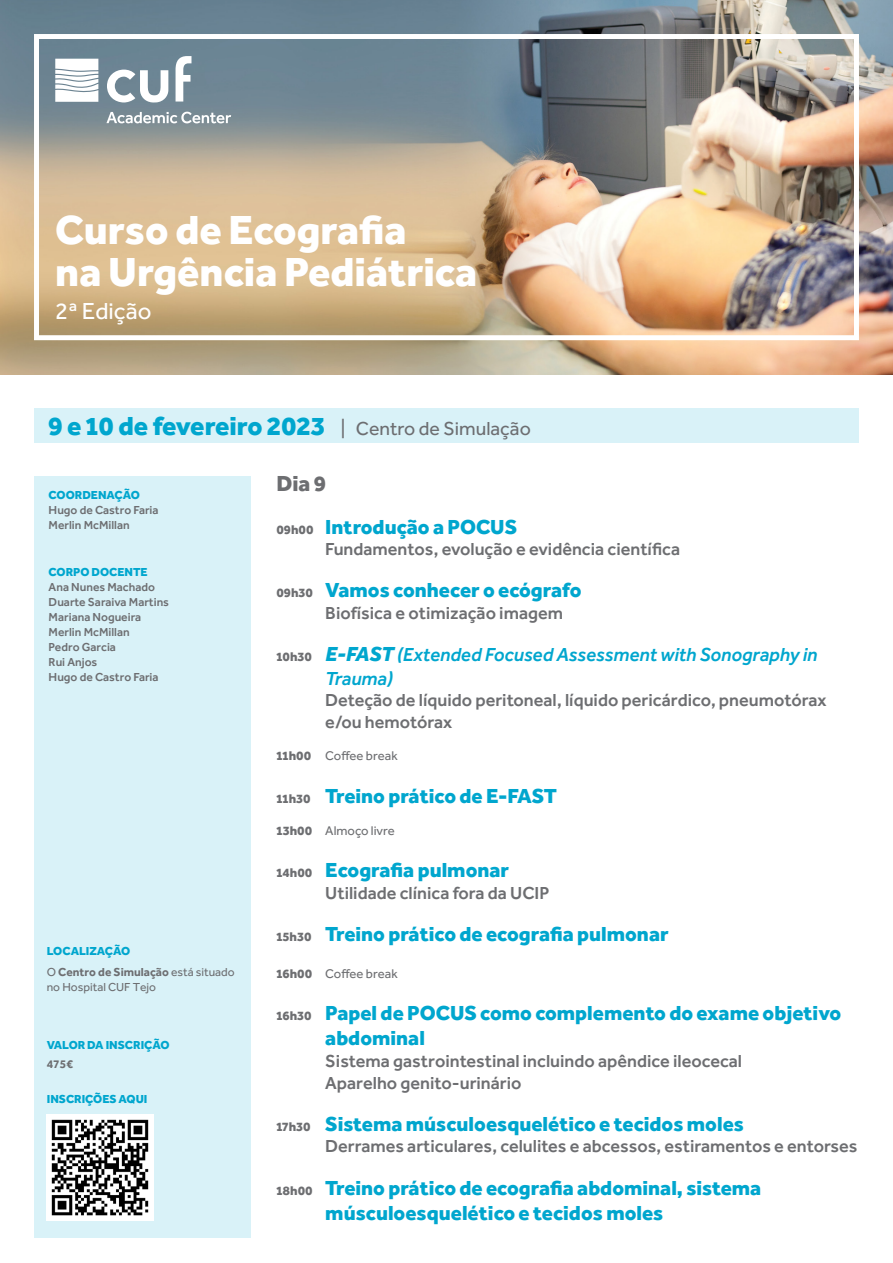
<style>
.page{position:relative;width:893px;height:1263px;background:#fff}
.page>*{position:absolute;margin:0;border:0;box-sizing:border-box;transform-origin:0 0}
.t1{font:800 42px/42px "Effra";color:#fff}
.t2{font:800 27px "Effra";color:#00a6ce}
.t3{font:24px "Effra";color:#fff}
.t4{font:800 22.5px "Effra";color:#6d6e71}
.t5{font:800 21px/25.2px "Effra";color:#00a6ce}
.t6{font:italic 500 19.5px/23.4px "Effra";color:#00a6ce}
.t7{font:500 18px/21.6px "Effra";color:#6d6e71}
.t8{font:13.05px "Effra";color:#6d6e71}
.t9{font:500 12px/15px "Effra";color:#6d6e71}
.t10{font:800 12px "Effra";color:#00a6ce}
.t11{font:700 12px/20.5px "Effra";color:#6d6e71}
.t12{font:12px "Effra";color:#6d6e71}
.s1{font-weight:400;font-size:19.5px;color:#6d6e71}
.s2{font-weight:800;color:#00a6ce}
.s3{font-weight:400}
.s4{font-size:13.05px;color:#6d6e71}
.s5{font-weight:800;font-style:normal;font-size:13.05px;color:#6d6e71}
.s6{font-weight:800;font-size:21px}
.s7{font-weight:800}
</style>
<div class="page">
<div style="left:34px;top:476px;width:217px;height:761px;background:#d9f2f8"></div>
<img style="left:0;top:0;width:893px;height:374px">
<div style="left:34px;top:408px;width:825px;height:34px;background:#d9f2f8"></div>
<img style="left:47px;top:1114px;width:106px;height:106px">
<div style="left:34px;top:34px;width:825px;height:306px;border:5px solid #fff"></div>
<svg style="left:55px;top:59px;width:43px;height:43px"></svg>
<svg style="left:176px;top:56px;width:15px;height:46px"></svg>
<svg style="left:107px;top:70px;width:61px;height:33px"></svg>
<svg style="left:106px;top:112px;width:125px;height:11px"></svg>
<h1 class="t1" style="left:55px;top:208px;width:424px">Curso de Ecografia<br>na Urgência Pediátrica</h1>
<p class="t3" style="left:55px;top:297px;width:98px">2ª Edição</p>
<p class="t2" style="left:48px;top:409px;width:484px">9 e 10 de fevereiro 2023 <span class="s1">| Centro de Simulação</span></p>
<p class="t10" style="left:49px;top:487px;width:93px">COORDENAÇÃO</p>
<p class="t9" style="left:49px;top:502px;width:111px">Hugo de Castro Faria<br>Merlin McMillan</p>
<p class="t10" style="left:49px;top:564px;width:101px">CORPO DOCENTE</p>
<p class="t9" style="left:49px;top:579px;width:122px">Ana Nunes Machado<br>Duarte Saraiva Martins<br>Mariana Nogueira<br>Merlin McMillan<br>Pedro Garcia<br>Rui Anjos<br>Hugo de Castro Faria</p>
<p class="t11" style="left:47px;top:941px;width:189px"><span class="s2">LOCALIZAÇÃO<br></span><span class="s3">O</span> Centro de Simulação <span class="s3">está situado</span></p>
<p class="t12" style="left:47px;top:980px;width:111px">no Hospital CUF Tejo</p>
<p class="t10" style="left:47px;top:1037px;width:124px">VALOR DA INSCRIÇÃO</p>
<p class="t11" style="left:47px;top:1053px;width:28px">475€</p>
<p class="t10" style="left:47px;top:1092px;width:102px">INSCRIÇÕES AQUI</p>
<p class="t4" style="left:276px;top:470px;width:51px">Dia 9</p>
<p class="t5" style="left:276px;top:513px;width:242px"><span class="s4">09h00</span> Introdução a POCUS</p>
<p class="t7" style="left:325px;top:538px;width:356px">Fundamentos, evolução e evidência científica</p>
<p class="t5" style="left:276px;top:577px;width:307px"><span class="s4">09h30</span> Vamos conhecer o ecógrafo</p>
<p class="t7" style="left:325px;top:602px;width:239px">Biofísica e otimização imagem</p>
<p class="t6" style="left:325px;top:643px;width:494px;text-indent:-49px"><span class="s5">10h30</span> <span class="s6">E-FAST</span> (Extended Focused Assessment with Sonography in<br>Trauma)</p>
<p class="t7" style="left:325px;top:689px;width:503px">Deteção de líquido peritoneal, líquido pericárdico, pneumotórax e/ou hemotórax</p>
<p class="t8" style="left:276px;top:748px;width:123px"><span class="s7">11h00</span> Coffee break</p>
<p class="t5" style="left:276px;top:782px;width:282px"><span class="s4">11h30</span> Treino prático de E-FAST</p>
<p class="t8" style="left:276px;top:823px;width:120px"><span class="s7">13h00</span> Almoço livre</p>
<p class="t5" style="left:276px;top:857px;width:234px"><span class="s4">14h00</span> Ecografia pulmonar</p>
<p class="t7" style="left:325px;top:882px;width:226px">Utilidade clínica fora da UCIP</p>
<p class="t5" style="left:276px;top:921px;width:394px"><span class="s4">15h30</span> Treino prático de ecografia pulmonar</p>
<p class="t8" style="left:276px;top:966px;width:123px"><span class="s7">16h00</span> Coffee break</p>
<p class="t5" style="left:325px;top:1000px;width:517px;text-indent:-49px"><span class="s4">16h30</span> Papel de POCUS como complemento do exame objetivo abdominal</p>
<p class="t7" style="left:325px;top:1050px;width:418px">Sistema gastrointestinal incluindo apêndice ileocecal<br>Aparelho genito-urinário</p>
<p class="t5" style="left:276px;top:1110px;width:469px"><span class="s4">17h30</span> Sistema músculoesquelético e tecidos moles</p>
<p class="t7" style="left:325px;top:1135px;width:534px">Derrames articulares, celulites e abcessos, estiramentos e entorses</p>
<p class="t5" style="left:325px;top:1174px;width:438px;text-indent:-49px"><span class="s4">18h00</span> Treino prático de ecografia abdominal, sistema músculoesquelético e tecidos moles</p>
</div>
